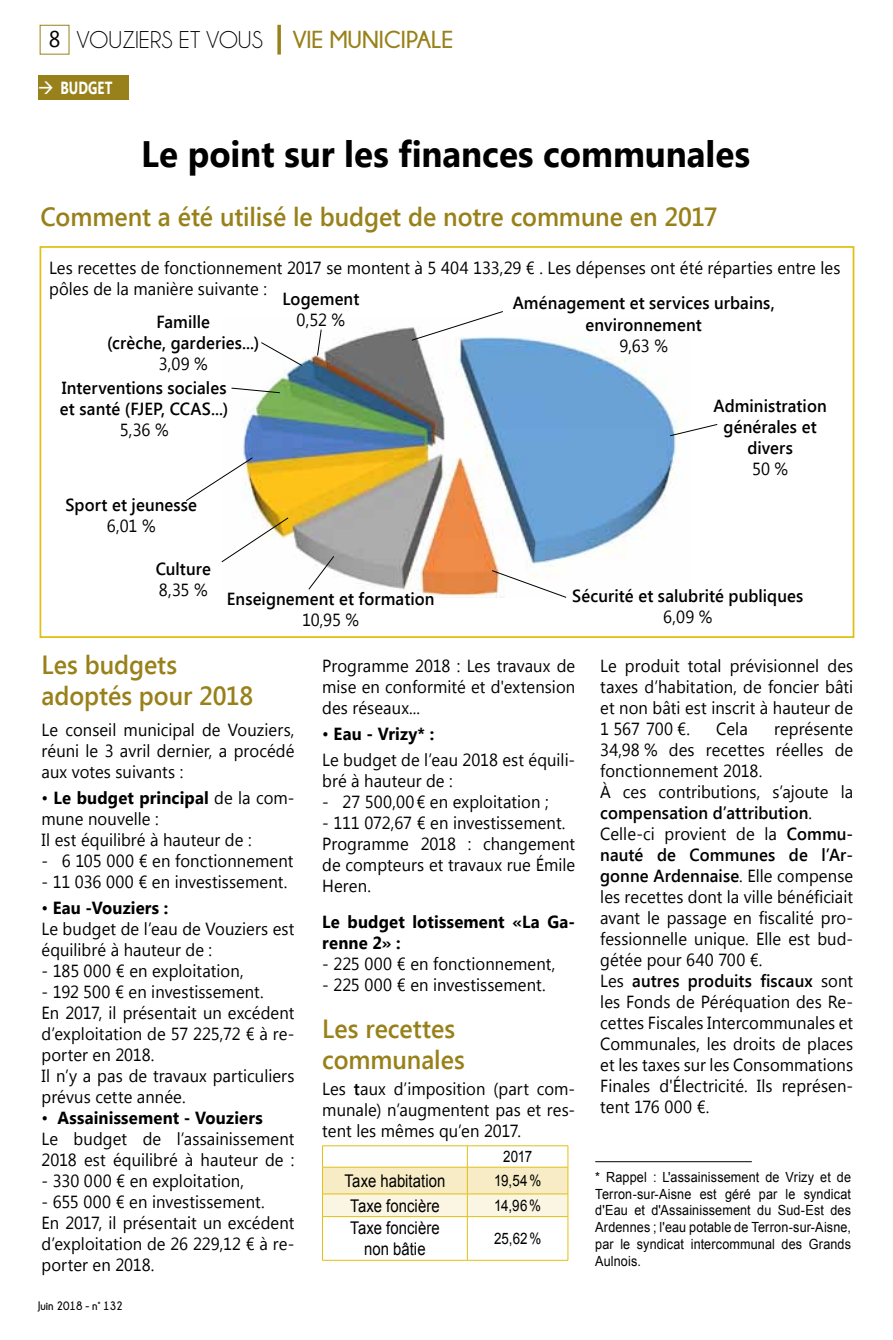
<style>
.page{position:relative;width:893px;height:1340px;background:#fff}
.page>*{position:absolute;margin:0;border:0;box-sizing:border-box;transform-origin:0 0}
.t1{font:700 36.75px "Segoe UI";color:#000;scale:.95 1}
.t2{font:600 26.25px/31.5px "Segoe UI";letter-spacing:-.005em;color:#98811a;scale:.95 1}
.t3{font:24.5px "Champagne&Limousines";color:#000}
.t4{font:700 24.5px "Champagne&Limousines";color:#98811a}
.t5{font:17.5px/21px "Segoe UI";letter-spacing:.005em;color:#000;scale:.95 1}
.t6{font:600 17.5px/21px "Segoe UI";letter-spacing:.005em;color:#000;text-align:center;scale:.95 1}
.t7{font:17.5px/21px "Arial";letter-spacing:.005em;color:#000;text-align:center;scale:.85 1}
.t8{font:700 17.5px/21px "Segoe UI";letter-spacing:.01em;color:#000;scale:.95 1}
.t9{font:700 17.5px "Segoe UI";letter-spacing:.01em;color:#fff;scale:.75 1}
.t10{font:15.75px "Arial";color:#000;scale:.85 1}
.t11{font:14px/16.8px "Arial";letter-spacing:.01em;color:#000;text-align:justify;scale:.9 1}
.t12{font:700 12.25px "Champagne&Limousines";color:#000;scale:.95 1}
.s1{font-family:"Segoe UI";font-size:22.75px}
.s2{font-weight:700}
.s3{font-weight:600}
</style>
<div class="page">
<svg style="left:277px;top:25px;width:4px;height:30px"></svg>
<div style="left:38px;top:75px;width:91px;height:25px;background:#98811a"></div>
<div style="left:40px;top:246px;width:814px;height:392px;border:2px solid #e2c011"></div>
<img style="left:243px;top:327px;width:436px;height:270px">
<svg style="left:669px;top:423px;width:49px;height:14px"></svg>
<svg style="left:411px;top:311px;width:93px;height:30px"></svg>
<svg style="left:260px;top:341px;width:43px;height:25px"></svg>
<svg style="left:317px;top:328px;width:5px;height:28px"></svg>
<svg style="left:231px;top:387px;width:50px;height:6px"></svg>
<svg style="left:186px;top:456px;width:68px;height:46px"></svg>
<svg style="left:221px;top:516px;width:68px;height:47px"></svg>
<svg style="left:308px;top:555px;width:27px;height:35px"></svg>
<svg style="left:491px;top:569px;width:76px;height:29px"></svg>
<svg style="left:322px;top:1145px;width:247px;height:71px"></svg>
<hr style="left:322px;top:1216px;width:145px;height:1px;background:#e2c011">
<hr style="left:322px;top:1216px;width:1px;height:43px;background:#e2c011">
<hr style="left:467px;top:1216px;width:101px;height:1px;background:#e2c011">
<hr style="left:467px;top:1216px;width:1px;height:43px;background:#e2c011">
<hr style="left:568px;top:1216px;width:1px;height:43px;background:#e2c011">
<hr style="left:322px;top:1259px;width:145px;height:1px;background:#e2c011">
<hr style="left:467px;top:1259px;width:101px;height:1px;background:#e2c011">
<hr style="left:595px;top:1161px;width:157px;height:1px;background:#000">
<h3 class="t3" style="left:49px;top:28px;width:54px"><span class="s1">8</span> VOUZIERS</h3>
<h3 class="t3" style="left:179px;top:28px;width:56px">ET VOUS</h3>
<p class="t9" style="left:38px;top:76px;width:101px">→ BUDGET</p>
<h3 class="t4" style="left:293px;top:26px;width:162px">VIE MUNICIPALE</h3>
<h1 class="t1" style="left:141px;top:127px;width:642px">Le point sur les finances communales</h1>
<h2 class="t2" style="left:40px;top:200px;width:714px">Comment a été utilisé le budget de notre commune en 2017</h2>
<p class="t5" style="left:49px;top:256px;width:834px">Les recettes de fonctionnement 2017 se montent à 5 404 133,29 € . Les dépenses ont été réparties entre les pôles de la manière suivante :</p>
<p class="t6" style="left:282px;top:288px;width:83px">Logement</p>
<p class="t5" style="left:297px;top:309px;width:53px">0,52 %</p>
<p class="t6" style="left:513px;top:292px;width:277px">Aménagement et services urbains, environnement</p>
<p class="t5" style="left:619px;top:334px;width:52px">9,63 %</p>
<p class="t6" style="left:107px;top:310px;width:162px">Famille<br>(crèche, garderies...)</p>
<p class="t5" style="left:159px;top:352px;width:53px">3,09 %</p>
<p class="t6" style="left:60px;top:376px;width:179px;text-align:left">Interventions sociales et santé (FJEP, CCAS...)</p>
<p class="t5" style="left:120px;top:418px;width:53px">5,36 %</p>
<p class="t6" style="left:65px;top:493px;width:140px">Sport et jeunesse</p>
<p class="t5" style="left:107px;top:514px;width:53px">6,01 %</p>
<p class="t6" style="left:156px;top:557px;width:60px">Culture</p>
<p class="t5" style="left:159px;top:578px;width:53px">8,35 %</p>
<p class="t6" style="left:227px;top:587px;width:220px">Enseignement et formation</p>
<p class="t5" style="left:302px;top:608px;width:62px">10,95 %</p>
<p class="t6" style="left:714px;top:394px;width:121px">Administration générales et divers</p>
<p class="t5" style="left:752px;top:457px;width:39px">50 %</p>
<p class="t6" style="left:572px;top:585px;width:245px">Sécurité et salubrité publiques</p>
<p class="t5" style="left:663px;top:606px;width:53px">6,09 %</p>
<h2 class="t2" style="left:42px;top:647px;width:224px">Les budgets adoptés pour 2018</h2>
<p class="t5" style="left:42px;top:718px;width:268px;text-align:justify">Le conseil municipal de Vouziers, réuni le 3 avril dernier, a procédé aux votes suivants :</p>
<p class="t5" style="left:42px;top:786px;width:268px">• <span class="s2">Le budget principal</span> de la com&shy;mune nouvelle :<br>Il est équilibré à hauteur de :</p>
<p class="t5" style="left:42px;top:849px;width:267px">- 6 105 000 € en fonctionnement</p>
<p class="t5" style="left:42px;top:870px;width:260px">- 11 036 000 € en investissement.</p>
<p class="t5" style="left:42px;top:896px;width:268px">• <span class="s2">Eau -Vouziers :<br></span>Le budget de l’eau de Vouziers est équilibré à hauteur de :</p>
<p class="t5" style="left:42px;top:959px;width:214px">- 185 000 € en exploitation,</p>
<p class="t5" style="left:42px;top:980px;width:268px">- 192 500 € en investissement.<br>En 2017, il présentait un excédent d’exploitation de 57 225,72 € à re&shy;porter en 2018.<br>Il n’y a pas de travaux particuliers prévus cette année.</p>
<p class="t5" style="left:42px;top:1106px;width:268px">• <span class="s2">Assainissement - Vouziers<br></span>Le budget de l’assainissement<br>2018 est équilibré à hauteur de :</p>
<p class="t5" style="left:42px;top:1169px;width:215px">- 330 000 € en exploitation,</p>
<p class="t5" style="left:42px;top:1190px;width:268px">- 655 000 € en investissement.<br>En 2017, il présentait un excédent d’exploitation de 26 229,12 € à re&shy;porter en 2018.</p>
<p class="t12" style="left:38px;top:1298px;width:91px">Juin 2018 - n° 132</p>
<p class="t5" style="left:322px;top:654px;width:268px;text-align:justify">Programme 2018 : Les travaux de mise en conformité et d'extension des réseaux...</p>
<p class="t5" style="left:322px;top:720px;width:268px;line-height:25.9px">• <span class="s2">Eau - Vrizy* :<br></span>Le budget de l’eau 2018 est équili-</p>
<p class="t5" style="left:322px;top:769px;width:139px">bré à hauteur de :</p>
<p class="t5" style="left:322px;top:790px;width:240px">- 27 500,00€ en exploitation ;</p>
<p class="t5" style="left:322px;top:811px;width:268px">- 111 072,67 € en investissement.<br>Programme 2018 : changement de compteurs et travaux rue Émile<br>Heren.</p>
<p class="t8" style="left:322px;top:910px;width:268px">Le budget lotissement «La Ga&shy;renne 2» :</p>
<p class="t5" style="left:322px;top:952px;width:247px">- 225 000 € en fonctionnement,</p>
<p class="t5" style="left:322px;top:973px;width:237px">- 225 000 € en investissement.</p>
<h2 class="t2" style="left:322px;top:1011px;width:152px">Les recettes communales</h2>
<p class="t5" style="left:322px;top:1077px;width:268px;text-align:justify">Les <span class="s3">t</span>aux d’imposition (part com&shy;munale) n’augmentent pas et res&shy;tent les mêmes qu’en 2017.</p>
<p class="t10" style="left:503px;top:1146px;width:36px">2017</p>
<p class="t7" style="left:344px;top:1170px;width:120px">Taxe habitation</p>
<p class="t10" style="left:494px;top:1170px;width:57px">19,54%</p>
<p class="t7" style="left:350px;top:1195px;width:107px">Taxe foncière</p>
<p class="t10" style="left:494px;top:1195px;width:57px">14,96%</p>
<p class="t7" style="left:350px;top:1217px;width:107px">Taxe foncière non bâtie</p>
<p class="t10" style="left:494px;top:1228px;width:57px">25,62%</p>
<p class="t5" style="left:600px;top:654px;width:268px;text-align:justify">Le produit total prévisionnel des taxes d’habitation, de foncier bâti et non bâti est inscrit à hauteur de 1 567 700 €.</p>
<p class="t5" style="left:600px;top:717px;width:268px;text-indent:174px">représente<br>34,98 % des recettes réelles de fonctionnement 2018.<br>À ces contributions, s’ajoute la <span class="s3">compensation d’attribution</span>.<br>Celle-ci provient de la <span class="s3">Commu&shy;nauté de Communes de l’Ar&shy;gonne Ardennaise</span>. Elle compense les recettes dont la ville bénéficiait avant le passage en fiscalité pro&shy;fessionnelle unique. Elle est bud&shy;gétée pour 640 700 €.<br>Les <span class="s3">autres produits fiscaux</span> sont les Fonds de Péréquation des Re&shy;cettes Fiscales Intercommunales et<br>Communales, les droits de places et les taxes sur les Consommations<br>Finales d'Électricité. Ils représen&shy;tent 176 000 €.</p>
<p class="t5" style="left:716px;top:717px;width:35px">Cela</p>
<p class="t11" style="left:595px;top:1168px;width:286px">* Rappel : L'assainissement de Vrizy et de Terron-sur-Aisne est géré par le syndicat d'Eau et d'Assainissement du Sud-Est des Ardennes ; l'eau potable de Terron-sur-Aisne, par le syndicat intercommunal des Grands Aulnois.</p>
</div>
